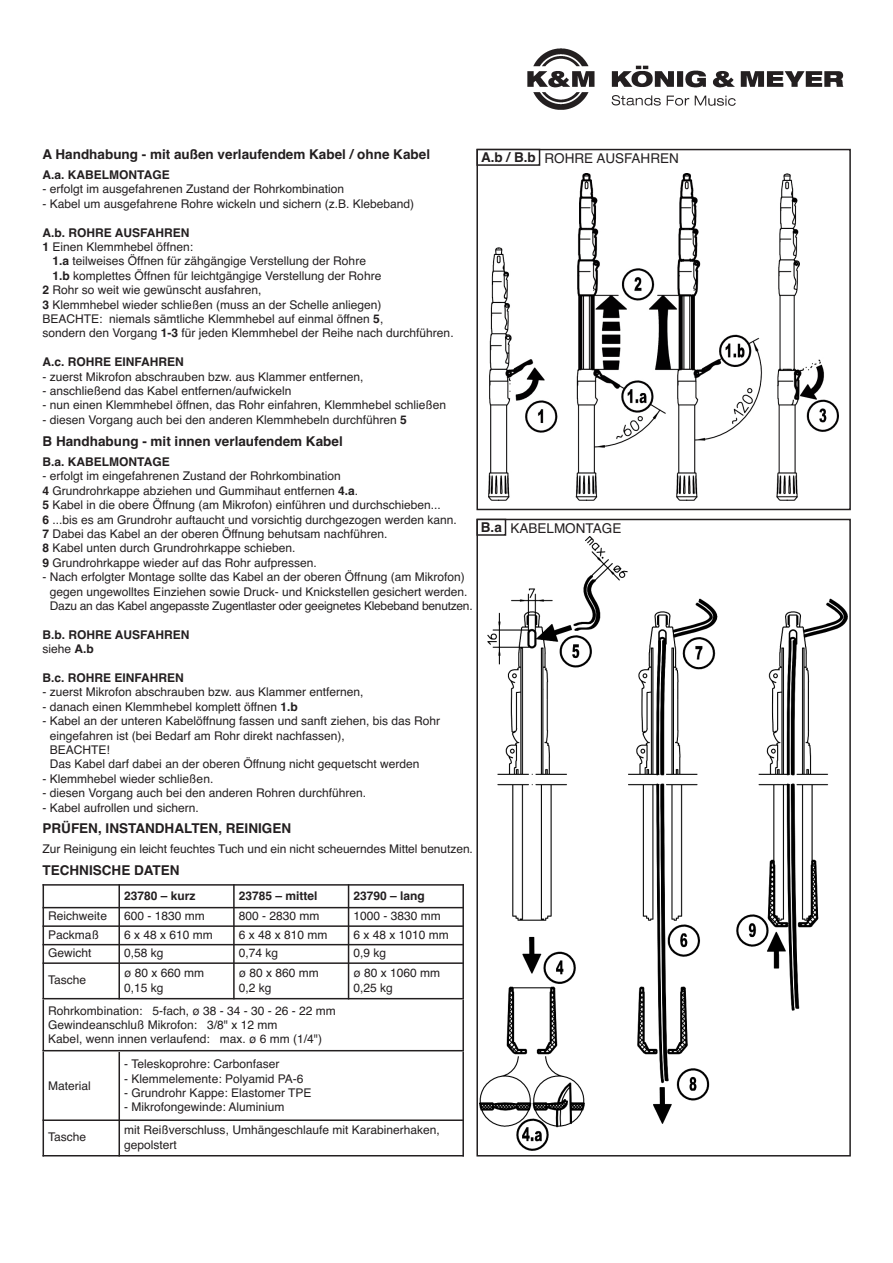
<style>
.page{position:relative;width:893px;height:1263px;background:#fff}
.page>*{position:absolute;margin:0;border:0;box-sizing:border-box;transform-origin:0 0}
.t1{font:700 13.5px "Helvetica";color:#231f20}
.t2{font:13.5px "Helvetica";color:#231f20}
.t3{font:12px/14.4px "Helvetica";color:#231f20}
.t4{font:700 12px/14.4px "Helvetica";color:#231f20}
.t5{font:12px "Helvetica";letter-spacing:-.02em;color:#231f20}
.s1{font-weight:700}
.s2{font-weight:700;color:#fff}
.s3{color:#fff}
.s4{font-weight:400}
</style>
<div class="page">
<img style="left:480px;top:537px;width:367px;height:613px">
<div style="left:476px;top:519px;width:374px;height:638px;border:2px solid #231f20"></div>
<img style="left:488px;top:174px;width:350px;height:326px">
<div style="left:476px;top:149px;width:374px;height:361px;border:2px solid #231f20"></div>
<hr style="left:43px;top:1050px;width:1px;height:107px;background:#231f20">
<hr style="left:118px;top:1050px;width:2px;height:107px;background:#231f20">
<hr style="left:462px;top:1050px;width:2px;height:107px;background:#231f20">
<hr style="left:43px;top:1119px;width:421px;height:2px;background:#231f20">
<hr style="left:43px;top:1155px;width:421px;height:2px;background:#231f20">
<hr style="left:43px;top:997px;width:1px;height:54px;background:#231f20">
<hr style="left:462px;top:997px;width:2px;height:54px;background:#231f20">
<hr style="left:43px;top:1050px;width:421px;height:1px;background:#231f20">
<hr style="left:43px;top:884px;width:1px;height:115px;background:#231f20">
<hr style="left:118px;top:884px;width:2px;height:115px;background:#231f20">
<hr style="left:233px;top:884px;width:2px;height:115px;background:#231f20">
<hr style="left:348px;top:884px;width:1px;height:115px;background:#231f20">
<hr style="left:462px;top:884px;width:2px;height:115px;background:#231f20">
<hr style="left:43px;top:884px;width:421px;height:2px;background:#231f20">
<hr style="left:43px;top:907px;width:421px;height:1px;background:#231f20">
<hr style="left:43px;top:925px;width:421px;height:2px;background:#231f20">
<hr style="left:43px;top:944px;width:421px;height:1px;background:#231f20">
<hr style="left:43px;top:962px;width:421px;height:2px;background:#231f20">
<hr style="left:43px;top:998px;width:421px;height:1px;background:#231f20">
<img style="left:527px;top:48px;width:317px;height:61px">
<div style="left:476px;top:149px;width:64px;height:17px;border:2px solid #231f20"></div>
<div style="left:476px;top:519px;width:30px;height:17px;border:2px solid #231f20"></div>
<p class="t1" style="left:43px;top:149px;width:389px">A Handhabung - mit außen verlaufendem Kabel / ohne Kabel</p>
<p class="t4" style="left:43px;top:169px;width:129px">A.a. KABELMONTAGE</p>
<p class="t3" style="left:43px;top:183px;width:303px">- erfolgt im ausgefahrenen Zustand der Rohrkombination</p>
<p class="t3" style="left:43px;top:198px;width:373px">- Kabel um ausgefahrene Rohre wickeln und sichern (z.B. Klebeband)</p>
<p class="t3" style="left:43px;top:226px;width:412px"><span class="s1">A.b. ROHRE AUSFAHREN<br>1</span> Einen Klemmhebel öffnen:<br><span class="s2">1</span> <span class="s1">1.a</span> teilweises Öffnen für zähgängige Verstellung der Rohre<br><span class="s2">1</span> <span class="s1">1.b</span> komplettes Öffnen für leichtgängige Verstellung der Rohre<br><span class="s1">2</span> Rohr so weit wie gewünscht ausfahren,<br><span class="s1">3</span> Klemmhebel wieder schließen (muss an der Schelle anliegen)<br>BEACHTE: niemals sämtliche Klemmhebel auf einmal öffnen <span class="s1">5</span>,<br>sondern den Vorgang <span class="s1">1-3</span> für jeden Klemmhebel der Reihe nach durchführen.</p>
<p class="t4" style="left:43px;top:356px;width:143px">A.c. ROHRE EINFAHREN</p>
<p class="t3" style="left:43px;top:370px;width:322px">- zuerst Mikrofon abschrauben bzw. aus Klammer entfernen,</p>
<p class="t3" style="left:43px;top:385px;width:250px">- anschließend das Kabel entfernen/aufwickeln</p>
<p class="t3" style="left:43px;top:399px;width:405px">- nun einen Klemmhebel öffnen, das Rohr einfahren, Klemmhebel schließen</p>
<p class="t3" style="left:43px;top:414px;width:366px">- diesen Vorgang auch bei den anderen Klemmhebeln durchführen <span class="s1">5</span></p>
<p class="t1" style="left:43px;top:436px;width:302px">B Handhabung - mit innen verlaufendem Kabel</p>
<p class="t4" style="left:43px;top:456px;width:129px">B.a. KABELMONTAGE</p>
<p class="t3" style="left:43px;top:470px;width:416px">- erfolgt im eingefahrenen Zustand der Rohrkombination<br><span class="s1">4</span> Grundrohrkappe abziehen und Gummihaut entfernen <span class="s1">4.a</span>.<br><span class="s1">5</span> Kabel in die obere Öffnung (am Mikrofon) einführen und durchschieben...<br><span class="s1">6</span> ...bis es am Grundrohr auftaucht und vorsichtig durchgezogen werden kann.<br><span class="s1">7</span> Dabei das Kabel an der oberen Öffnung behutsam nachführen.<br><span class="s1">8</span> Kabel unten durch Grundrohrkappe schieben.<br><span class="s1">9</span> Grundrohrkappe wieder auf das Rohr aufpressen.</p>
<p class="t3" style="left:43px;top:571px;width:423px">- Nach erfolgter Montage sollte das Kabel an der oberen Öffnung (am Mikrofon)</p>
<p class="t3" style="left:43px;top:585px;width:426px"><span class="s3">-</span> gegen ungewolltes Einziehen sowie Druck- und Knickstellen gesichert werden.</p>
<p class="t5" style="left:43px;top:601px;width:431px"><span class="s3">-</span> Dazu an das Kabel angepasste Zugentlaster oder geeignetes Klebeband benutzen.</p>
<p class="t4" style="left:43px;top:629px;width:148px">B.b. ROHRE AUSFAHREN <span class="s4">siehe</span> A.b</p>
<p class="t4" style="left:43px;top:672px;width:143px">B.c. ROHRE EINFAHREN</p>
<p class="t3" style="left:43px;top:686px;width:322px">- zuerst Mikrofon abschrauben bzw. aus Klammer entfernen,</p>
<p class="t3" style="left:43px;top:701px;width:257px">- danach einen Klemmhebel komplett öffnen <span class="s1">1.b</span></p>
<p class="t3" style="left:43px;top:715px;width:399px">- Kabel an der unteren Kabelöffnung fassen und sanft ziehen, bis das Rohr</p>
<p class="t3" style="left:43px;top:729px;width:304px"><span class="s3">-</span> eingefahren ist (bei Bedarf am Rohr direkt nachfassen),</p>
<p class="t3" style="left:43px;top:744px;width:69px"><span class="s3">-</span> BEACHTE!</p>
<p class="t3" style="left:43px;top:758px;width:378px"><span class="s3">-</span> Das Kabel darf dabei an der oberen Öffnung nicht gequetscht werden</p>
<p class="t3" style="left:43px;top:773px;width:172px">- Klemmhebel wieder schließen.</p>
<p class="t3" style="left:43px;top:787px;width:325px">- diesen Vorgang auch bei den anderen Rohren durchführen.</p>
<p class="t3" style="left:43px;top:801px;width:158px">- Kabel aufrollen und sichern.</p>
<p class="t1" style="left:43px;top:823px;width:250px">PRÜFEN, INSTANDHALTEN, REINIGEN</p>
<p class="t3" style="left:43px;top:843px;width:432px">Zur Reinigung ein leicht feuchtes Tuch und ein nicht scheuerndes Mittel benutzen.</p>
<p class="t1" style="left:43px;top:866px;width:139px">TECHNISCHE DATEN</p>
<p class="t4" style="left:124px;top:890px;width:73px">23780 – kurz</p>
<p class="t4" style="left:239px;top:890px;width:80px">23785 – mittel</p>
<p class="t4" style="left:353px;top:890px;width:73px">23790 – lang</p>
<p class="t3" style="left:48px;top:910px;width:60px">Reichweite</p>
<p class="t3" style="left:124px;top:910px;width:82px">600 - 1830 mm</p>
<p class="t3" style="left:239px;top:910px;width:82px">800 - 2830 mm</p>
<p class="t3" style="left:353px;top:910px;width:89px">1000 - 3830 mm</p>
<p class="t3" style="left:48px;top:929px;width:52px">Packmaß</p>
<p class="t3" style="left:124px;top:929px;width:90px">6 x 48 x 610 mm</p>
<p class="t3" style="left:239px;top:929px;width:90px">6 x 48 x 810 mm</p>
<p class="t3" style="left:353px;top:929px;width:97px">6 x 48 x 1010 mm</p>
<p class="t3" style="left:48px;top:947px;width:45px">Gewicht</p>
<p class="t3" style="left:124px;top:947px;width:41px">0,58 kg</p>
<p class="t3" style="left:239px;top:947px;width:41px">0,74 kg</p>
<p class="t3" style="left:353px;top:947px;width:34px">0,9 kg</p>
<p class="t3" style="left:48px;top:974px;width:40px">Tasche</p>
<p class="t3" style="left:124px;top:967px;width:82px">ø 80 x 660 mm<br>0,15 kg</p>
<p class="t3" style="left:239px;top:967px;width:82px">ø 80 x 860 mm<br>0,2 kg</p>
<p class="t3" style="left:353px;top:967px;width:88px">ø 80 x 1060 mm<br>0,25 kg</p>
<p class="t3" style="left:48px;top:1004px;width:289px">Rohrkombination: 5-fach, ø 38 - 34 - 30 - 26 - 22 mm<br>Gewindeanschluß Mikrofon: 3/8" x 12 mm<br>Kabel, wenn innen verlaufend: max. ø 6 mm (1/4")</p>
<p class="t3" style="left:48px;top:1080px;width:44px">Material</p>
<p class="t3" style="left:124px;top:1058px;width:157px">- Teleskoprohre: Carbonfaser</p>
<p class="t3" style="left:124px;top:1072px;width:181px">- Klemmelemente: Polyamid PA-6</p>
<p class="t3" style="left:124px;top:1087px;width:189px">- Grundrohr Kappe: Elastomer TPE</p>
<p class="t3" style="left:124px;top:1101px;width:162px">- Mikrofongewinde: Aluminium</p>
<p class="t3" style="left:48px;top:1131px;width:40px">Tasche</p>
<p class="t3" style="left:124px;top:1124px;width:317px">mit Reißverschluss, Umhängeschlaufe mit Karabinerhaken, gepolstert</p>
<p class="t2" style="left:481px;top:153px;width:199px"><span class="s1">A.b / B.b</span> ROHRE AUSFAHREN</p>
<p class="t2" style="left:481px;top:523px;width:142px"><span class="s1">B.a</span> KABELMONTAGE</p>
</div>
